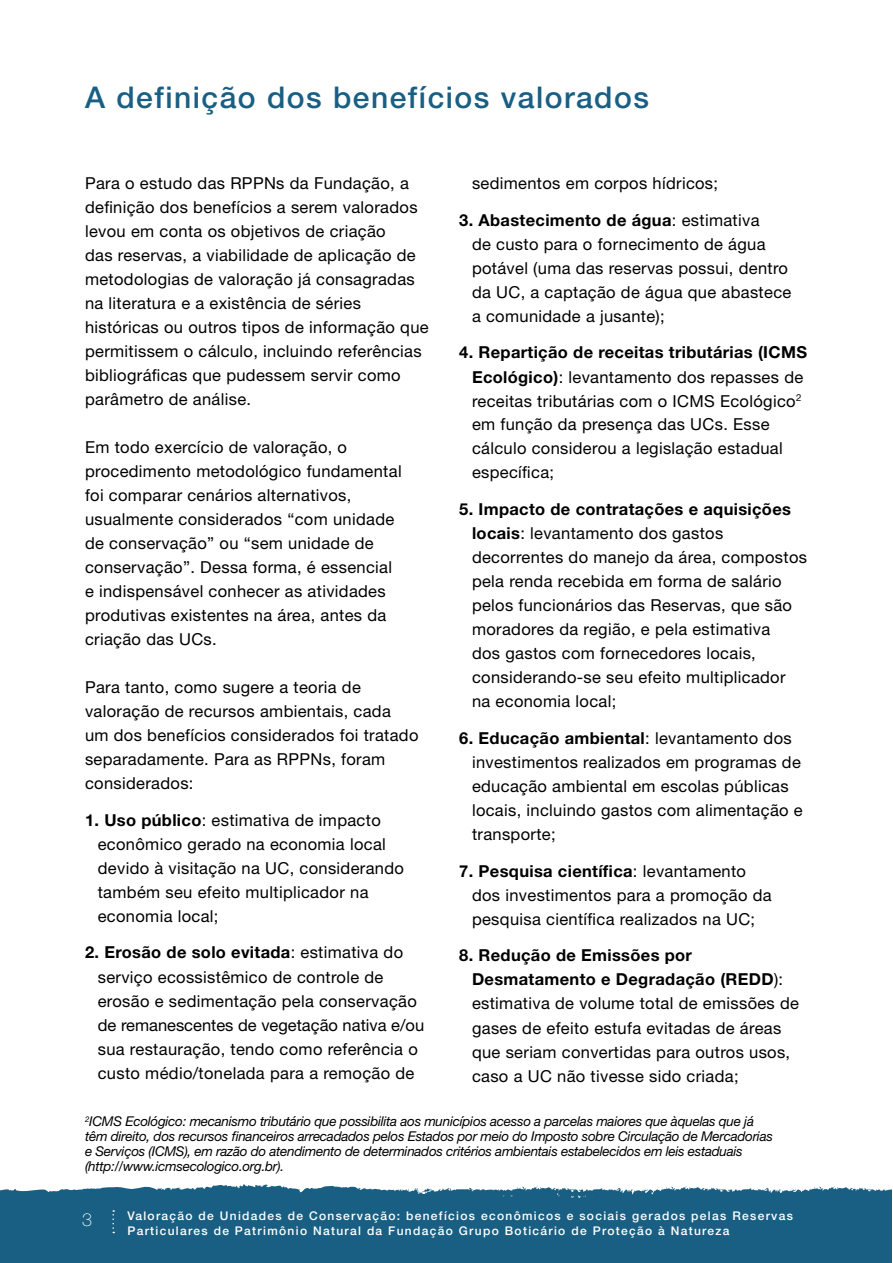
<style>
.page{position:relative;width:893px;height:1263px;background:#fff}
.page>*{position:absolute;margin:0;border:0;box-sizing:border-box;transform-origin:0 0}
.t1{font:500 30px "Helvetica Neue LT Std";letter-spacing:.05em;color:#195f83}
.t2{font:100 18px "Helvetica Neue LT Std";color:#fff}
.t3{font:16.5px/24px "Helvetica Neue LT Std";letter-spacing:.02em;color:#000}
.t4{font:700 16.5px/24px "Helvetica Neue LT Std";letter-spacing:.02em;color:#000}
.t5{font:italic 13.5px/15px "Helvetica Neue LT Std";letter-spacing:-.02em;color:#000}
.t6{font:500 12px/14.4px "Helvetica Neue LT Std";letter-spacing:.11em;color:#fff}
.s1{font-weight:700}
</style>
<div class="page">
<svg style="left:0;top:1184px;width:892px;height:79px;background:#27698a"></svg>
<svg style="left:112px;top:1210px;width:2px;height:23px"></svg>
<h1 class="t1" style="left:85px;top:80px;width:565px">A definição dos benefícios valorados</h1>
<p class="t3" style="left:85px;top:171px;width:345px">Para o estudo das RPPNs da Fundação, a definição dos benefícios a serem valorados levou em conta os objetivos de criação<br>das reservas, a viabilidade de aplicação de metodologias de valoração já consagradas na literatura e a existência de séries históricas ou outros tipos de informação que permitissem o cálculo, incluindo referências bibliográficas que pudessem servir como parâmetro de análise.</p>
<p class="t3" style="left:85px;top:435px;width:318px">Em todo exercício de valoração, o procedimento metodológico fundamental foi comparar cenários alternativos, usualmente considerados “com unidade de conservação” ou “sem unidade de conservação”. Dessa forma, é essencial e indispensável conhecer as atividades produtivas existentes na área, antes da criação das UCs.</p>
<p class="t3" style="left:85px;top:675px;width:335px">Para tanto, como sugere a teoria de valoração de recursos ambientais, cada um dos benefícios considerados foi tratado separadamente. Para as RPPNs, foram considerados:</p>
<p class="t3" style="left:98px;top:807px;width:308px;text-indent:-13px"><span class="s1">1. Uso público</span>: estimativa de impacto econômico gerado na economia local devido à visitação na UC, considerando também seu efeito multiplicador na economia local;</p>
<p class="t3" style="left:98px;top:940px;width:328px;text-indent:-13px"><span class="s1">2. Erosão de solo evitada</span>: estimativa do serviço ecossistêmico de controle de erosão e sedimentação pela conservação de remanescentes de vegetação nativa e/ou sua restauração, tendo como referência o custo médio/tonelada para a remoção de</p>
<p class="t3" style="left:472px;top:171px;width:248px">sedimentos em corpos hídricos;</p>
<p class="t3" style="left:472px;top:208px;width:321px;text-indent:-13px"><span class="s1">3. Abastecimento de água</span>: estimativa<br>de custo para o fornecimento de água potável (uma das reservas possui, dentro da UC, a captação de água que abastece a comunidade a jusante);</p>
<p class="t3" style="left:472px;top:340px;width:337px;text-indent:-13px"><span class="s1">4. Repartição de receitas tributárias (ICMS Ecológico)</span>: levantamento dos repasses de receitas tributárias com o ICMS Ecológico<sup>2 </sup>em função da presença das UCs. Esse cálculo considerou a legislação estadual específica;</p>
<p class="t3" style="left:472px;top:497px;width:337px;text-indent:-13px"><span class="s1">5. Impacto de contratações e aquisições locais</span>: levantamento dos gastos decorrentes do manejo da área, compostos pela renda recebida em forma de salário pelos funcionários das Reservas, que são moradores da região, e pela estimativa<br>dos gastos com fornecedores locais, considerando-se seu efeito multiplicador na economia local;</p>
<p class="t3" style="left:472px;top:726px;width:332px;text-indent:-13px"><span class="s1">6. Educação ambiental</span>: levantamento dos investimentos realizados em programas de educação ambiental em escolas públicas locais, incluindo gastos com alimentação e transporte;</p>
<p class="t3" style="left:472px;top:858px;width:301px;text-indent:-13px"><span class="s1">7. Pesquisa científica</span>: levantamento dos investimentos para a promoção da pesquisa científica realizados na UC;</p>
<p class="t4" style="left:472px;top:943px;width:279px;text-indent:-13px">8. Redução de Emissões por<br>Desmatamento e Degradação (REDD</p>
<p class="t3" style="left:472px;top:967px;width:329px;text-indent:302px">): estimativa de volume total de emissões de gases de efeito estufa evitadas de áreas que seriam convertidas para outros usos, caso a UC não tivesse sido criada;</p>
<p class="t5" style="left:85px;top:1114px;width:689px"><sup>2</sup>ICMS Ecológico: mecanismo tributário que possibilita aos municípios acesso a parcelas maiores que àquelas que já têm direito, dos recursos financeiros arrecadados pelos Estados por meio do Imposto sobre Circulação de Mercadorias e Serviços (ICMS), em razão do atendimento de determinados critérios ambientais estabelecidos em leis estaduais (http://www.icmsecologico.org.br).</p>
<p class="t2" style="left:82px;top:1209px;width:12px">3</p>
<p class="t6" style="left:127px;top:1208px;width:667px">Valoração de Unidades de Conservação: benefícios econômicos e sociais gerados pelas Reservas<br>Particulares de Patrimônio Natural da Fundação Grupo Boticário de Proteção à Natureza</p>
</div>
